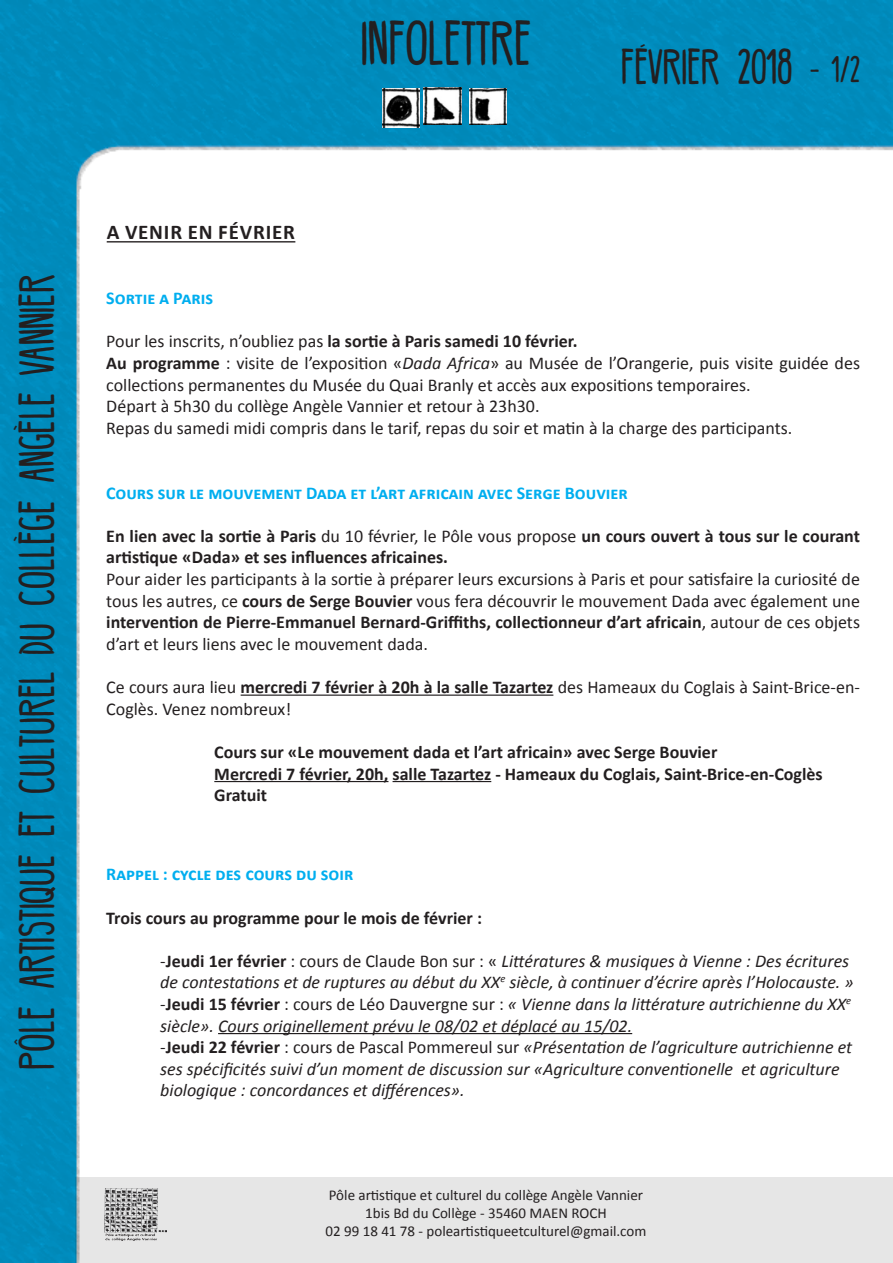
<style>
.page{position:relative;width:893px;height:1263px;background:#fff}
.page>*{position:absolute;margin:0;border:0;box-sizing:border-box;transform-origin:0 0}
.t1{font:45px "BELLABOO";color:#231f20}
.t2{font:36px "BELLABOO";color:#231f20}
.t3{font:700 21px "Calibri";letter-spacing:.04em;color:#231f20}
.t4{font:18px/21.6px "Calibri";color:#231f20}
.t5{font:italic 18px/21.6px "Calibri";color:#231f20}
.t6{font:700 18px/21.6px "Calibri";color:#231f20}
.t7{font:700 18px "Calibri";color:#00aeef}
.t8{font:15px "Calibri";color:#231f20}
.s1{font-size:27px}
.s2{font-weight:400}
.s3{font-weight:700}
.s4{font-style:italic}
.s5{font-style:normal}
.s6{font-weight:700;font-style:normal}
</style>
<div class="page">
<img style="left:0;top:0;width:892px;height:1263px">
<div style="left:75px;top:1177px;width:818px;height:86px;background:#e6e6e6"></div>
<img style="left:104px;top:1188px;width:63px;height:52px">
<img style="left:382px;top:89px;width:37px;height:39px">
<img style="left:423px;top:88px;width:38px;height:37px">
<img style="left:469px;top:89px;width:38px;height:36px">
<hr style="left:107px;top:241px;width:188px;height:1px;background:#231f20">
<hr style="left:241px;top:694px;width:312px;height:2px;background:#231f20">
<hr style="left:214px;top:781px;width:174px;height:1px;background:#231f20">
<hr style="left:393px;top:781px;width:98px;height:1px;background:#231f20">
<hr style="left:218px;top:1033px;width:414px;height:1px;background:#231f20">
<p class="t1" style="left:361px;top:14px;width:172px">INFOLETTRE</p>
<p class="t2" style="left:621px;top:43px;width:241px">FÉVRIER 2018 <span class="s1">- 1/2</span></p>
<p class="t2" style="left:13px;top:1070px;width:797px;rotate:-90deg">PÔLE ARTISTIQUE ET CULTUREL DU COLLÈGE ANGÈLE VANNIER</p>
<p class="t3" style="left:107px;top:219px;width:190px">A VENIR EN FÉVRIER</p>
<p class="t7" style="left:106px;top:287px;width:108px">Sortie a Paris</p>
<p class="t6" style="left:106px;top:331px;width:473px"><span class="s2">Pour les inscrits, n’oubliez pas</span> la sortie à Paris samedi 10 février.</p>
<p class="t4" style="left:106px;top:352px;width:755px"><span class="s3">Au programme</span> : visite de l’exposition «<span class="s4">Dada Africa</span>» au Musée de l’Orangerie, puis visite guidée des collections permanentes du Musée du Quai Branly et accès aux expositions temporaires.</p>
<p class="t4" style="left:106px;top:396px;width:435px">Départ à 5h30 du collège Angèle Vannier et retour à 23h30.</p>
<p class="t4" style="left:106px;top:417px;width:688px">Repas du samedi midi compris dans le tarif, repas du soir et matin à la charge des participants.</p>
<p class="t7" style="left:106px;top:481px;width:523px">Cours sur le mouvement Dada et l’art africain avec Serge Bouvier</p>
<p class="t6" style="left:106px;top:525px;width:755px">En lien avec la sortie à Paris <span class="s2">du 10 février, le Pôle vous propose</span> un cours ouvert à tous sur le courant artistique «Dada» et ses influences africaines.</p>
<p class="t4" style="left:106px;top:568px;width:755px;text-align:justify">Pour aider les participants à la sortie à préparer leurs excursions à Paris et pour satisfaire la curiosité de tous les autres, ce <span class="s3">cours de Serge Bouvier</span> vous fera découvrir le mouvement Dada avec également une <span class="s3">intervention de Pierre-Emmanuel Bernard-Griffiths, collectionneur d’art africain</span>, autour de ces objets d’art et leurs liens avec le mouvement dada.</p>
<p class="t4" style="left:106px;top:676px;width:755px">Ce cours aura lieu <span class="s3">mercredi 7 février à 20h à la salle Tazartez</span> des Hameaux du Coglais à Saint-Brice-en-<br>Coglès. Venez nombreux!</p>
<p class="t6" style="left:214px;top:741px;width:505px">Cours sur «Le mouvement dada et l’art africain» avec Serge Bouvier</p>
<p class="t6" style="left:214px;top:763px;width:610px">Mercredi 7 février, 20h, salle Tazartez - Hameaux du Coglais, Saint-Brice-en-Coglès</p>
<p class="t6" style="left:214px;top:784px;width:54px">Gratuit</p>
<p class="t7" style="left:106px;top:863px;width:249px">Rappel : cycle des cours du soir</p>
<p class="t6" style="left:106px;top:907px;width:377px">Trois cours au programme pour le mois de février :</p>
<p class="t5" style="left:160px;top:949px;width:695px"><span class="s5">-</span><span class="s6">Jeudi 1er février</span> <span class="s5">: cours de Claude Bon sur : «</span> Littératures &amp; musiques à Vienne : Des écritures de contestations et de ruptures au début du XX<sup>e</sup> siècle, à continuer d’écrire après l’Holocauste. »</p>
<p class="t5" style="left:160px;top:992px;width:692px"><span class="s5">-</span><span class="s6">Jeudi 15 février</span> <span class="s5">: cours de Léo Dauvergne sur :</span> « Vienne dans la littérature autrichienne du XX<sup>e </sup>siècle». Cours originellement prévu le 08/02 et déplacé au 15/02.</p>
<p class="t5" style="left:160px;top:1036px;width:693px">-<span class="s6">Jeudi 22 février</span> <span class="s5">: cours de Pascal Pommereul sur</span> «Présentation de l’agriculture autrichienne et ses spécificités suivi d’un moment de discussion sur «Agriculture conventionelle et agriculture biologique : concordances et différences».</p>
<p class="t8" style="left:329px;top:1185px;width:316px">Pôle artistique et culturel du collège Angèle Vannier</p>
<p class="t8" style="left:365px;top:1203px;width:243px">1bis Bd du Collège - 35460 MAEN ROCH</p>
<p class="t8" style="left:326px;top:1221px;width:322px">02 99 18 41 78 - poleartistiqueetculturel@gmail.com</p>
</div>
